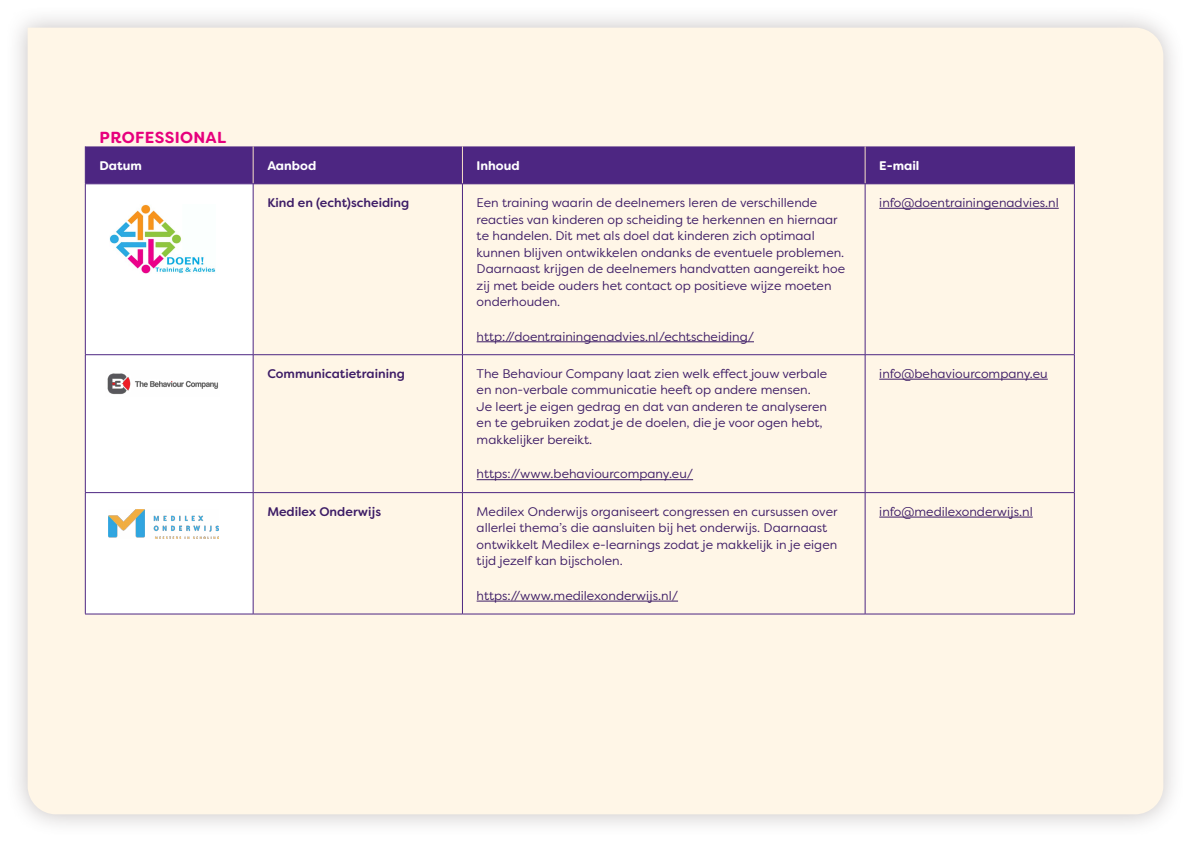
<style>
.page{position:relative;width:1191px;height:842px;background:#fff}
.page>*{position:absolute;margin:0;border:0;box-sizing:border-box;transform-origin:0 0}
.t1{font:700 16px "Filson Soft";letter-spacing:.02em;color:#e6007d}
.t2{font:12.5px/16.5px "Filson Soft";color:#3d1c66}
.t3{font:500 12.5px "Filson Soft";color:#3d1c66}
.t4{font:700 12.5px "Filson Soft";color:#fff}
</style>
<div class="page">
<div style="left:5px;top:5px;width:1180px;height:832px;background:#736867;opacity:.4"></div>
<div style="left:28px;top:28px;width:1135px;height:786px;background:#fff6e7"></div>
<div style="left:86px;top:146px;width:988px;height:38px;background:#4d2682"></div>
<svg style="left:86px;top:185px;width:167px;height:429px"></svg>
<hr style="left:85px;top:184px;width:1px;height:170px;background:#4d2682">
<hr style="left:253px;top:184px;width:1px;height:170px;background:#4d2682">
<hr style="left:462px;top:184px;width:1px;height:170px;background:#4d2682">
<hr style="left:865px;top:184px;width:1px;height:170px;background:#4d2682">
<hr style="left:1074px;top:184px;width:1px;height:170px;background:#4d2682">
<hr style="left:85px;top:354px;width:168px;height:1px;background:#4d2682">
<hr style="left:85px;top:355px;width:1px;height:137px;background:#4d2682">
<hr style="left:253px;top:354px;width:209px;height:1px;background:#4d2682">
<hr style="left:253px;top:355px;width:1px;height:137px;background:#4d2682">
<hr style="left:462px;top:354px;width:403px;height:1px;background:#4d2682">
<hr style="left:462px;top:355px;width:1px;height:137px;background:#4d2682">
<hr style="left:865px;top:354px;width:209px;height:1px;background:#4d2682">
<hr style="left:865px;top:355px;width:1px;height:137px;background:#4d2682">
<hr style="left:1074px;top:355px;width:1px;height:137px;background:#4d2682">
<hr style="left:85px;top:492px;width:168px;height:1px;background:#4d2682">
<hr style="left:85px;top:493px;width:1px;height:121px;background:#4d2682">
<hr style="left:253px;top:492px;width:209px;height:1px;background:#4d2682">
<hr style="left:253px;top:493px;width:1px;height:121px;background:#4d2682">
<hr style="left:462px;top:492px;width:403px;height:1px;background:#4d2682">
<hr style="left:462px;top:493px;width:1px;height:121px;background:#4d2682">
<hr style="left:865px;top:492px;width:209px;height:1px;background:#4d2682">
<hr style="left:865px;top:493px;width:1px;height:121px;background:#4d2682">
<hr style="left:1074px;top:493px;width:1px;height:121px;background:#4d2682">
<hr style="left:85px;top:614px;width:168px;height:1px;background:#4d2682">
<hr style="left:253px;top:614px;width:209px;height:1px;background:#4d2682">
<hr style="left:462px;top:614px;width:403px;height:1px;background:#4d2682">
<hr style="left:865px;top:614px;width:209px;height:1px;background:#4d2682">
<hr style="left:253px;top:146px;width:1px;height:38px;background:#f7e0c7">
<hr style="left:462px;top:146px;width:1px;height:38px;background:#f7e0c7">
<hr style="left:865px;top:146px;width:1px;height:38px;background:#f7e0c7">
<hr style="left:85px;top:146px;width:1px;height:38px;background:#4d2682">
<hr style="left:1074px;top:146px;width:1px;height:38px;background:#4d2682">
<hr style="left:85px;top:184px;width:168px;height:1px;background:#4d2682">
<hr style="left:253px;top:184px;width:209px;height:1px;background:#4d2682">
<hr style="left:462px;top:184px;width:403px;height:1px;background:#4d2682">
<hr style="left:865px;top:184px;width:209px;height:1px;background:#4d2682">
<div style="left:99px;top:198px;width:127px;height:82px;background:#fff"></div>
<img style="left:110px;top:205px;width:106px;height:69px">
<hr style="left:476px;top:341px;width:278px;height:1px;background:#3d1c66">
<hr style="left:879px;top:208px;width:179px;height:1px;background:#3d1c66">
<div style="left:99px;top:369px;width:127px;height:29px;background:#fff"></div>
<img style="left:107px;top:373px;width:111px;height:22px">
<hr style="left:476px;top:479px;width:217px;height:1px;background:#3d1c66">
<hr style="left:879px;top:379px;width:168px;height:1px;background:#3d1c66">
<div style="left:99px;top:507px;width:128px;height:34px;background:#fff"></div>
<img style="left:108px;top:509px;width:110px;height:29px">
<hr style="left:476px;top:601px;width:202px;height:1px;background:#3d1c66">
<hr style="left:879px;top:517px;width:153px;height:1px;background:#3d1c66">
<p class="t1" style="left:100px;top:127px;width:128px">PROFESSIONAL</p>
<p class="t4" style="left:99px;top:157px;width:44px">Datum</p>
<p class="t4" style="left:267px;top:157px;width:50px">Aanbod</p>
<p class="t4" style="left:476px;top:157px;width:45px">Inhoud</p>
<p class="t4" style="left:879px;top:157px;width:42px">E-mail</p>
<p class="t3" style="left:267px;top:195px;width:144px">Kind en (echt)scheiding</p>
<p class="t2" style="left:476px;top:194px;width:370px">Een training waarin de deelnemers leren de verschillende reacties van kinderen op scheiding te herkennen en hiernaar te handelen. Dit met als doel dat kinderen zich optimaal kunnen blijven ontwikkelen ondanks de eventuele problemen.<br>Daarnaast krijgen de deelnemers handvatten aangereikt hoe zij met beide ouders het contact op positieve wijze moeten onderhouden.</p>
<p class="t2" style="left:476px;top:328px;width:279px">http://doentrainingenadvies.nl/echtscheiding/</p>
<p class="t2" style="left:879px;top:194px;width:181px">info@doentrainingenadvies.nl</p>
<p class="t3" style="left:267px;top:365px;width:139px">Communicatietraining</p>
<p class="t2" style="left:476px;top:365px;width:352px">The Behaviour Company laat zien welk effect jouw verbale en non-verbale communicatie heeft op andere mensen.<br>Je leert je eigen gedrag en dat van anderen te analyseren en te gebruiken zodat je de doelen, die je voor ogen hebt, makkelijker bereikt.</p>
<p class="t2" style="left:476px;top:466px;width:218px">https://www.behaviourcompany.eu/</p>
<p class="t3" style="left:267px;top:503px;width:115px">Medilex Onderwijs</p>
<p class="t2" style="left:476px;top:503px;width:362px">Medilex Onderwijs organiseert congressen en cursussen over allerlei thema’s die aansluiten bij het onderwijs. Daarnaast ontwikkelt Medilex e-learnings zodat je makkelijk in je eigen tijd jezelf kan bijscholen.</p>
<p class="t2" style="left:476px;top:587px;width:203px">https://www.medilexonderwijs.nl/</p>
<p class="t2" style="left:879px;top:365px;width:170px">info@behaviourcompany.eu</p>
<p class="t2" style="left:879px;top:503px;width:155px">info@medilexonderwijs.nl</p>
</div>
